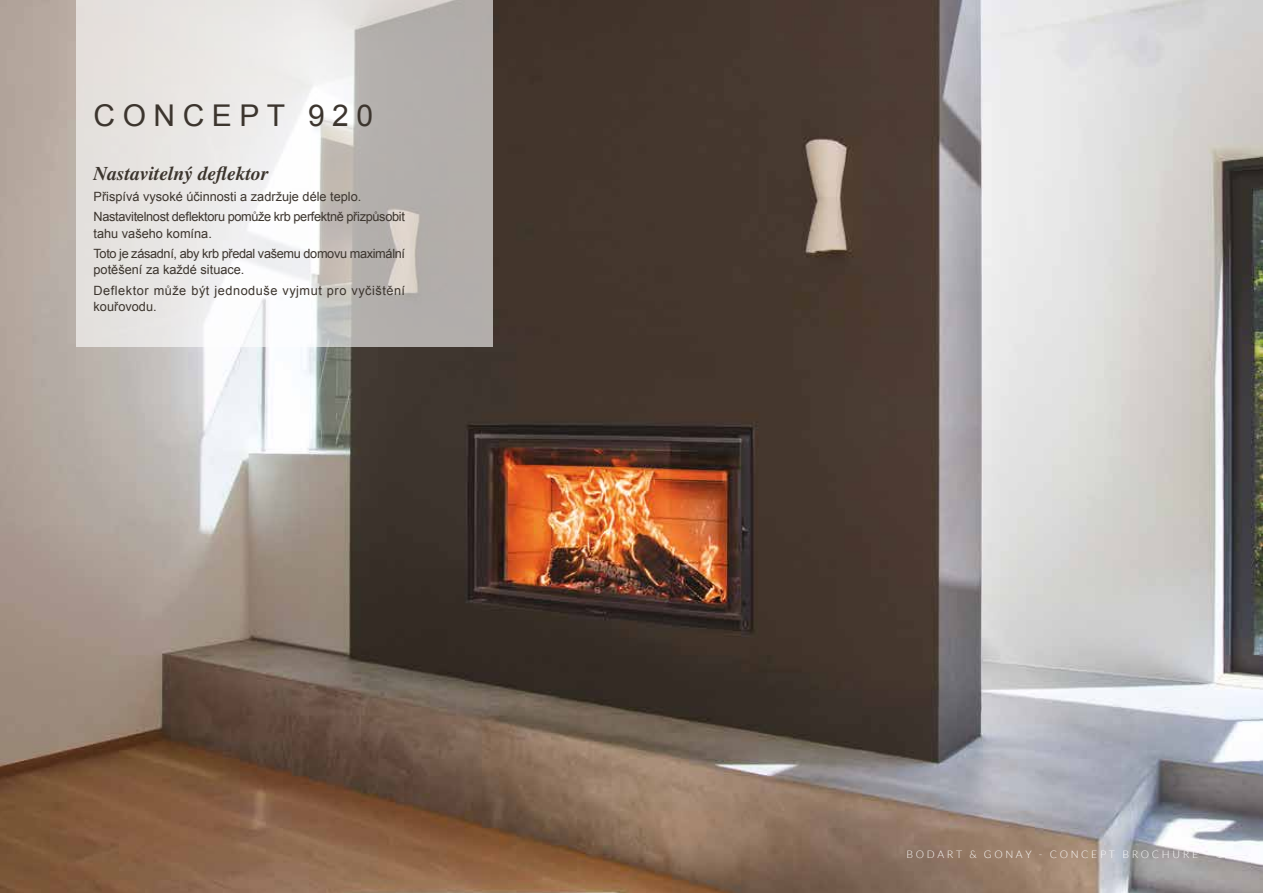
<style>
.page{position:relative;width:1263px;height:893px;background:#fff}
.page>*{position:absolute;margin:0;border:0;box-sizing:border-box;transform-origin:0 0}
.t1{font:30px "Arial";letter-spacing:.25em;color:#3c352e}
.t2{font:italic 700 19.5px "STIX General";color:#3c352e}
.t3{font:12.75px/20.4px "Arial";letter-spacing:-.025em;color:#3c352e}
.t4{font:12.75px/20.4px "Arial";letter-spacing:.04em;color:#3c352e}
.t5{font:12.75px "Arial";color:#3c352e}
.t6{font:300 10.5px "Lato";letter-spacing:.25em;color:#fff}
</style>
<div class="page">
<img style="left:0;top:0;width:1263px;height:893px">
<svg style="left:77px;top:0;width:416px;height:347px"></svg>
<h1 class="t1" style="left:94px;top:96px;width:281px">CONCEPT 920</h1>
<h2 class="t2" style="left:94px;top:161px;width:177px">Nastavitelný deflektor</h2>
<p class="t3" style="left:94px;top:186px;width:313px">Přispívá vysoké účinnosti a zadržuje déle teplo.<br>Nastavitelnost deflektoru pomůže krb perfektně přizpůsobit</p>
<p class="t3" style="left:94px;top:223px;width:313px">tahu vašeho komína.<br>Toto je zásadní, aby krb předal vašemu domovu maximální</p>
<p class="t4" style="left:94px;top:260px;width:313px">potěšení za každé situace.<br>Deflektor může být jednoduše vyjmut pro vyčištění</p>
<p class="t5" style="left:94px;top:298px;width:65px">kouřovodu.</p>
<p class="t6" style="left:906px;top:849px;width:326px">BODART &amp; GONAY - CONCEPT BROCHURE - 15</p>
</div>
